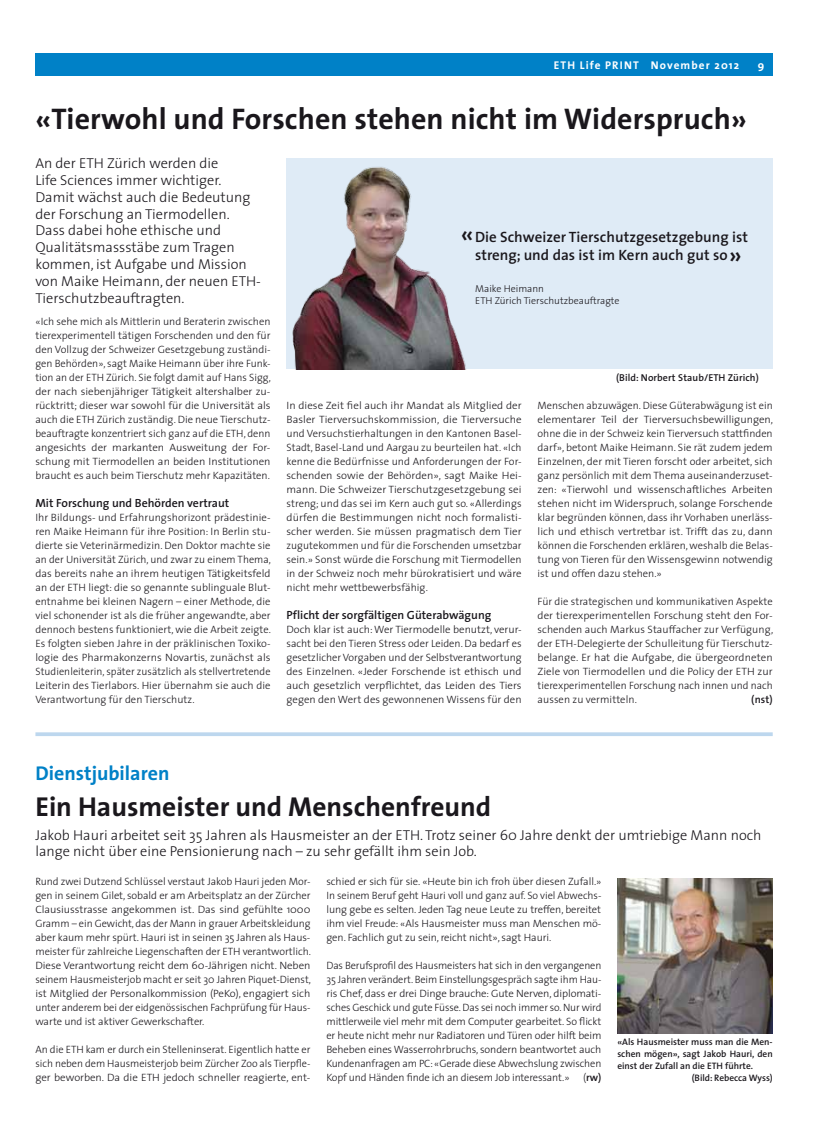
<style>
.page{position:relative;width:833px;height:1134px;background:#fff}
.page>*{position:absolute;margin:0;border:0;box-sizing:border-box;transform-origin:0 0}
.t1{font:700 30px "The Sans";letter-spacing:.005em;color:#1a171c}
.t2{font:700 27.5px "The Sans";color:#1a171c}
.t3{font:600 25px "The Sans";color:#1a171c}
.t4{font:700 20px "The Sans";color:#0081c7}
.t5{font:600 15px/18.8px "The Sans";letter-spacing:.005em;color:#1a171c}
.t6{font:300 14.38px/16.9px "The Sans";color:#1a171c}
.t7{font:600 11.88px "The Sans";color:#1a171c}
.t8{font:700 11.25px "The Sans";letter-spacing:.1em;color:#fff}
.t9{font:300 10.62px/14px "The Sans";color:#1a171c;text-align:justify}
.t10{font:600 10.62px "The Sans";color:#1a171c}
.t11{font:300 10px/11.9px "The Sans";color:#1a171c}
.t12{font:600 10px "The Sans";letter-spacing:.01em;color:#1a171c}
.t13{font:600 9.38px "The Sans";color:#1a171c}
.s1{font-weight:300}
</style>
<div class="page">
<div style="left:749px;top:53px;width:23px;height:23px;background:#0081c7"></div>
<div style="left:35px;top:53px;width:715px;height:23px;background:#0081c7"></div>
<img style="left:617px;top:878px;width:155px;height:156px">
<div style="left:286px;top:159px;width:486px;height:210px;background:#dfebf6"></div>
<img style="left:292px;top:167px;width:174px;height:202px">
<svg style="left:35px;top:732px;width:737px;height:4px;fill:#bdd7ee"></svg>
<p class="t8" style="left:554px;top:55px;width:187px">ETH Life PRINT November 2012</p>
<p class="t8" style="left:758px;top:55px;width:8px">9</p>
<h1 class="t1" style="left:35px;top:94px;width:713px">«Tierwohl und Forschen stehen nicht im Widerspruch»</h1>
<p class="t6" style="left:35px;top:154px;width:227px">An der ETH Zürich werden die<br>Life Sciences immer wichtiger.<br>Damit wächst auch die Bedeutung der Forschung an Tiermodellen.<br>Dass dabei hohe ethische und<br>Qualitätsmassstäbe zum Tragen kommen, ist Aufgabe und Mission von Maike Heimann, der neuen ETH-<br>Tierschutzbeauftragten.</p>
<p class="t9" style="left:35px;top:314px;width:237px">«Ich sehe mich als Mittlerin und Beraterin zwischen tierexperimentell tätigen Forschenden und den für den Vollzug der Schweizer Gesetzgebung zuständi&shy;gen Behörden», sagt Maike Heimann über ihre Funk&shy;tion an der ETH Zürich. Sie folgt damit auf Hans Sigg, der nach siebenjähriger Tätigkeit altershalber zu&shy;rücktritt; dieser war sowohl für die Universität als auch die ETH Zürich zuständig. Die neue Tierschutz&shy;beauftragte konzentriert sich ganz auf die ETH, denn angesichts der markanten Ausweitung der For&shy;schung mit Tiermodellen an beiden Institutionen braucht es auch beim Tierschutz mehr Kapazitäten.</p>
<p class="t7" style="left:35px;top:493px;width:195px">Mit Forschung und Behörden vertraut</p>
<p class="t9" style="left:35px;top:510px;width:237px">Ihr Bildungs- und Erfahrungshorizont prädestinie&shy;ren Maike Heimann für ihre Position: In Berlin stu&shy;dierte sie Veterinärmedizin. Den Doktor machte sie an der Universität Zürich, und zwar zu einem Thema, das bereits nahe an ihrem heutigen Tätigkeitsfeld an der ETH liegt: die so genannte sublinguale Blut&shy;entnahme bei kleinen Nagern – einer Methode, die viel schonender ist als die früher angewandte, aber dennoch bestens funktioniert, wie die Arbeit zeigte.<br>Es folgten sieben Jahre in der präklinischen Toxiko&shy;logie des Pharmakonzerns Novartis, zunächst als Studienleiterin, später zusätzlich als stellvertretende Leiterin des Tierlabors. Hier übernahm sie auch die Verantwortung für den Tierschutz.</p>
<h3 class="t5" style="left:475px;top:227px;width:274px">Die Schweizer Tierschutzgesetzgebung ist streng; und das ist im Kern auch gut so</h3>
<p class="t11" style="left:475px;top:282px;width:146px">Maike Heimann<br>ETH Zürich Tierschutzbeauftragte</p>
<h3 class="t3" style="left:461px;top:213px;width:14px">«</h3>
<h3 class="t3" style="left:729px;top:234px;width:15px">»</h3>
<p class="t9" style="left:286px;top:398px;width:237px">In diese Zeit fiel auch ihr Mandat als Mitglied der Basler Tierversuchskommission, die Tierversuche und Versuchstierhaltungen in den Kantonen Basel-Stadt, Basel-Land und Aargau zu beurteilen hat. «Ich kenne die Bedürfnisse und Anforderungen der For&shy;schenden sowie der Behörden», sagt Maike Hei&shy;mann. Die Schweizer Tierschutzgesetzgebung sei streng; und das sei im Kern auch gut so. «Allerdings dürfen die Bestimmungen nicht noch formalisti&shy;scher werden. Sie müssen pragmatisch dem Tier zugutekommen und für die Forschenden umsetzbar sein.» Sonst würde die Forschung mit Tiermodellen in der Schweiz noch mehr bürokratisiert und wäre nicht mehr wettbewerbsfähig.</p>
<p class="t7" style="left:286px;top:605px;width:206px">Pflicht der sorgfältigen Güterabwägung</p>
<p class="t9" style="left:286px;top:622px;width:237px">Doch klar ist auch: Wer Tiermodelle benutzt, verur&shy;sacht bei den Tieren Stress oder Leiden. Da bedarf es gesetzlicher Vorgaben und der Selbstverantwortung des Einzelnen. «Jeder Forschende ist ethisch und auch gesetzlich verpflichtet, das Leiden des Tiers gegen den Wert des gewonnenen Wissens für den</p>
<p class="t12" style="left:616px;top:370px;width:144px">(Bild: Norbert Staub/ETH Zürich)</p>
<p class="t9" style="left:537px;top:398px;width:237px">Menschen abzuwägen. Diese Güterabwägung ist ein elementarer Teil der Tierversuchsbewilligungen, ohne die in der Schweiz kein Tierversuch stattfinden darf», betont Maike Heimann. Sie rät zudem jedem Einzelnen, der mit Tieren forscht oder arbeitet, sich ganz persönlich mit dem Thema auseinanderzuset&shy;zen: «Tierwohl und wissenschaftliches Arbeiten stehen nicht im Widerspruch, solange Forschende klar begründen können, dass ihr Vorhaben unerläss&shy;lich und ethisch vertretbar ist. Trifft das zu, dann können die Forschenden erklären, weshalb die Belas&shy;tung von Tieren für den Wissensgewinn notwendig ist und offen dazu stehen.»</p>
<p class="t9" style="left:537px;top:594px;width:237px">Für die strategischen und kommunikativen Aspekte der tierexperimentellen Forschung steht den For&shy;schenden auch Markus Stauffacher zur Verfügung, der ETH-Delegierte der Schulleitung für Tierschutz&shy;belange. Er hat die Aufgabe, die übergeordneten Ziele von Tiermodellen und die Policy der ETH zur tierexperimentellen Forschung nach innen und nach aussen zu vermitteln.</p>
<p class="t10" style="left:751px;top:691px;width:23px">(nst)</p>
<h3 class="t4" style="left:35px;top:756px;width:135px">Dienstjubilaren</h3>
<h2 class="t2" style="left:35px;top:783px;width:457px">Ein Hausmeister und Menschenfreund</h2>
<h3 class="t6" style="left:35px;top:826px;width:727px">Jakob Hauri arbeitet seit 35 Jahren als Hausmeister an der ETH. Trotz seiner 60 Jahre denkt der umtriebige Mann noch lange nicht über eine Pensionierung nach – zu sehr gefällt ihm sein Job.</h3>
<p class="t9" style="left:35px;top:874px;width:277px">Rund zwei Dutzend Schlüssel verstaut Jakob Hauri jeden Mor&shy;gen in seinem Gilet, sobald er am Arbeitsplatz an der Zürcher Clausiusstrasse angekommen ist. Das sind gefühlte 1000<br>Gramm – ein Gewicht, das der Mann in grauer Arbeitskleidung aber kaum mehr spürt. Hauri ist in seinen 35 Jahren als Haus&shy;meister für zahlreiche Liegenschaften der ETH verantwortlich.<br>Diese Verantwortung reicht dem 60-Jährigen nicht. Neben seinem Hausmeisterjob macht er seit 30 Jahren Piquet-Dienst, ist Mitglied der Personalkommission (PeKo), engagiert sich unter anderem bei der eidgenössischen Fachprüfung für Haus&shy;warte und ist aktiver Gewerkschafter.</p>
<p class="t9" style="left:35px;top:1042px;width:276px">An die ETH kam er durch ein Stelleninserat. Eigentlich hatte er sich neben dem Hausmeisterjob beim Zürcher Zoo als Tierpfle&shy;ger beworben. Da die ETH jedoch schneller reagierte, ent-</p>
<p class="t9" style="left:326px;top:874px;width:276px">schied er sich für sie. «Heute bin ich froh über diesen Zufall.» In seinem Beruf geht Hauri voll und ganz auf. So viel Abwechs&shy;lung gebe es selten. Jeden Tag neue Leute zu treffen, bereitet ihm viel Freude: «Als Hausmeister muss man Menschen mö&shy;gen. Fachlich gut zu sein, reicht nicht», sagt Hauri.</p>
<p class="t9" style="left:326px;top:958px;width:276px">Das Berufsprofil des Hausmeisters hat sich in den vergangenen 35 Jahren verändert. Beim Einstellungsgespräch sagte ihm Hau&shy;ris Chef, dass er drei Dinge brauche: Gute Nerven, diplomati&shy;sches Geschick und gute Füsse. Das sei noch immer so. Nur wird mittlerweile viel mehr mit dem Computer gearbeitet. So flickt er heute nicht mehr nur Radiatoren und Türen oder hilft beim Beheben eines Wasserrohrbruchs, sondern beantwortet auch Kundenanfragen am PC: «Gerade diese Abwechslung zwischen Kopf und Händen finde ich an diesem Job interessant.»</p>
<p class="t10" style="left:583px;top:1069px;width:20px"><span class="s1">(</span>rw)</p>
<p class="t13" style="left:617px;top:1034px;width:157px">«Als Hausmeister muss man die Men-</p>
<p class="t13" style="left:617px;top:1046px;width:157px">schen mögen», sagt Jakob Hauri, den</p>
<p class="t13" style="left:617px;top:1058px;width:137px">einst der Zufall an die ETH führte.</p>
<p class="t13" style="left:692px;top:1070px;width:82px">(Bild: Rebecca Wyss)</p>
</div>
